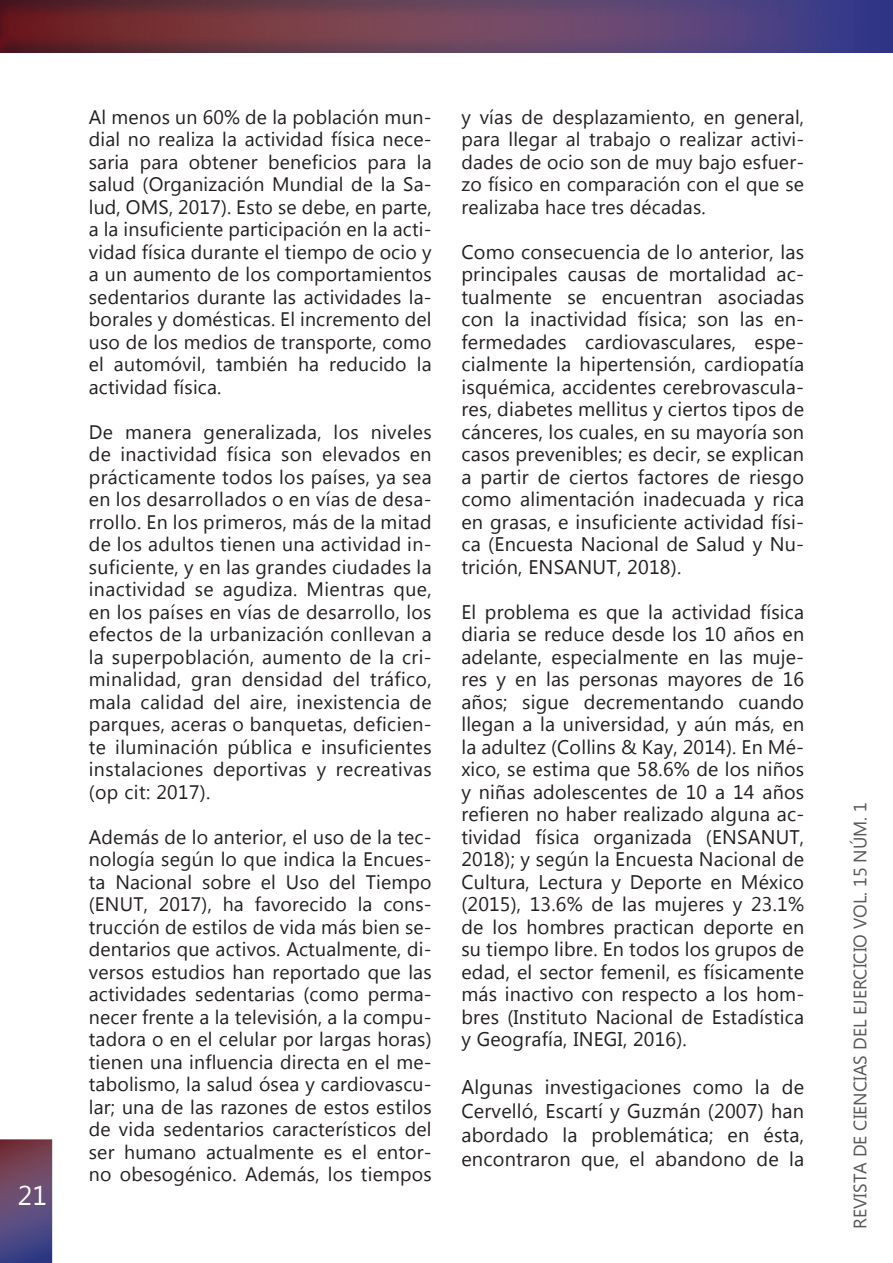
<style>
.page{position:relative;width:893px;height:1263px;background:#fff}
.page>*{position:absolute;margin:0;border:0;box-sizing:border-box;transform-origin:0 0}
.t1{font:27px "Myanmar Text";color:#fff}
.t2{font:19.95px/24px "Myanmar Text";letter-spacing:.01em;color:#231f20;text-align:justify}
.t3{font:19.65px/22.5px "Myanmar Text";letter-spacing:.01em;color:#231f20;text-align:justify}
.t4{font:19.5px/22.5px "Myanmar Text";letter-spacing:.01em;color:#231f20;text-align:justify}
.t5{font:18px "Myanmar Text";color:#57585a}
</style>
<div class="page">
<hr style="left:52px;top:1139px;width:1px;height:124px;background:#e2dde7">
<img style="left:0;top:1139px;width:52px;height:124px">
<img style="left:0;top:0;width:893px;height:53px">
<h1 class="t1" style="left:18px;top:1179px;width:31px">21</h1>
<p class="t4" style="left:89px;top:106px;width:344px">Al menos un 60% de la población mun&shy;dial no realiza la actividad física nece&shy;saria para obtener beneficios para la salud (Organización Mundial de la Sa&shy;lud, OMS, 2017). Esto se debe, en parte, a la insuficiente participación en la acti&shy;vidad física durante el tiempo de ocio y a un aumento de los comportamientos sedentarios durante las actividades la&shy;borales y domésticas. El incremento del uso de los medios de transporte, como el automóvil, también ha reducido la actividad física.</p>
<p class="t4" style="left:89px;top:421px;width:344px">De manera generalizada, los niveles de inactividad física son elevados en prácticamente todos los países, ya sea en los desarrollados o en vías de desa&shy;rrollo. En los primeros, más de la mitad de los adultos tienen una actividad in&shy;suficiente, y en las grandes ciudades la inactividad se agudiza. Mientras que, en los países en vías de desarrollo, los efectos de la urbanización conllevan a la superpoblación, aumento de la cri&shy;minalidad, gran densidad del tráfico, mala calidad del aire, inexistencia de parques, aceras o banquetas, deficien&shy;te iluminación pública e insuficientes instalaciones deportivas y recreativas (op cit: 2017).</p>
<p class="t4" style="left:89px;top:826px;width:344px">Además de lo anterior, el uso de la tec&shy;nología según lo que indica la Encues&shy;ta Nacional sobre el Uso del Tiempo (ENUT, 2017), ha favorecido la cons&shy;trucción de estilos de vida más bien se&shy;dentarios que activos. Actualmente, di&shy;versos estudios han reportado que las actividades sedentarias (como perma&shy;necer frente a la televisión, a la compu&shy;tadora o en el celular por largas horas) tienen una influencia directa en el me&shy;tabolismo, la salud ósea y cardiovascu&shy;lar; una de las razones de estos estilos de vida sedentarios característicos del ser humano actualmente es el entor&shy;no obesogénico. Además, los tiempos</p>
<p class="t4" style="left:461px;top:106px;width:344px">y vías de desplazamiento, en general, para llegar al trabajo o realizar activi&shy;dades de ocio son de muy bajo esfuer&shy;zo físico en comparación con el que se realizaba hace tres décadas.</p>
<p class="t3" style="left:461px;top:241px;width:344px">Como consecuencia de lo anterior, las principales causas de mortalidad ac&shy;tualmente se encuentran asociadas con la inactividad física; son las en&shy;fermedades cardiovasculares, espe&shy;cialmente la hipertensión, cardiopatía isquémica, accidentes cerebrovascula&shy;res, diabetes mellitus y ciertos tipos de cánceres, los cuales, en su mayoría son casos prevenibles; es decir, se explican a partir de ciertos factores de riesgo como alimentación inadecuada y rica en grasas, e insuficiente actividad físi&shy;ca (Encuesta Nacional de Salud y Nu&shy;trición, ENSANUT, 2018).</p>
<p class="t3" style="left:461px;top:601px;width:344px">El problema es que la actividad física diaria se reduce desde los 10 años en adelante, especialmente en las muje&shy;res y en las personas mayores de 16 años; sigue decrementando cuando llegan a la universidad, y aún más, en la adultez (Collins &amp; Kay, 2014). En Mé&shy;xico, se estima que 58.6% de los niños y niñas adolescentes de 10 a 14 años refieren no haber realizado alguna ac&shy;tividad física organizada (ENSANUT, 2018); y según la Encuesta Nacional de Cultura, Lectura y Deporte en México (2015), 13.6% de las mujeres y 23.1% de los hombres practican deporte en su tiempo libre. En todos los grupos de edad, el sector femenil, es físicamente más inactivo con respecto a los hom&shy;bres (Instituto Nacional de Estadística y Geografía, INEGI, 2016).</p>
<p class="t2" style="left:461px;top:1075px;width:344px">Algunas investigaciones como la de Cervelló, Escartí y Guzmán (2007) han abordado la problemática; en ésta, encontraron que, el abandono de la</p>
<p class="t5" style="left:850px;top:1229px;width:428px;rotate:-90deg">REVISTA DE CIENCIAS DEL EJERCICIO VOL. 15 NÚM. 1</p>
</div>
